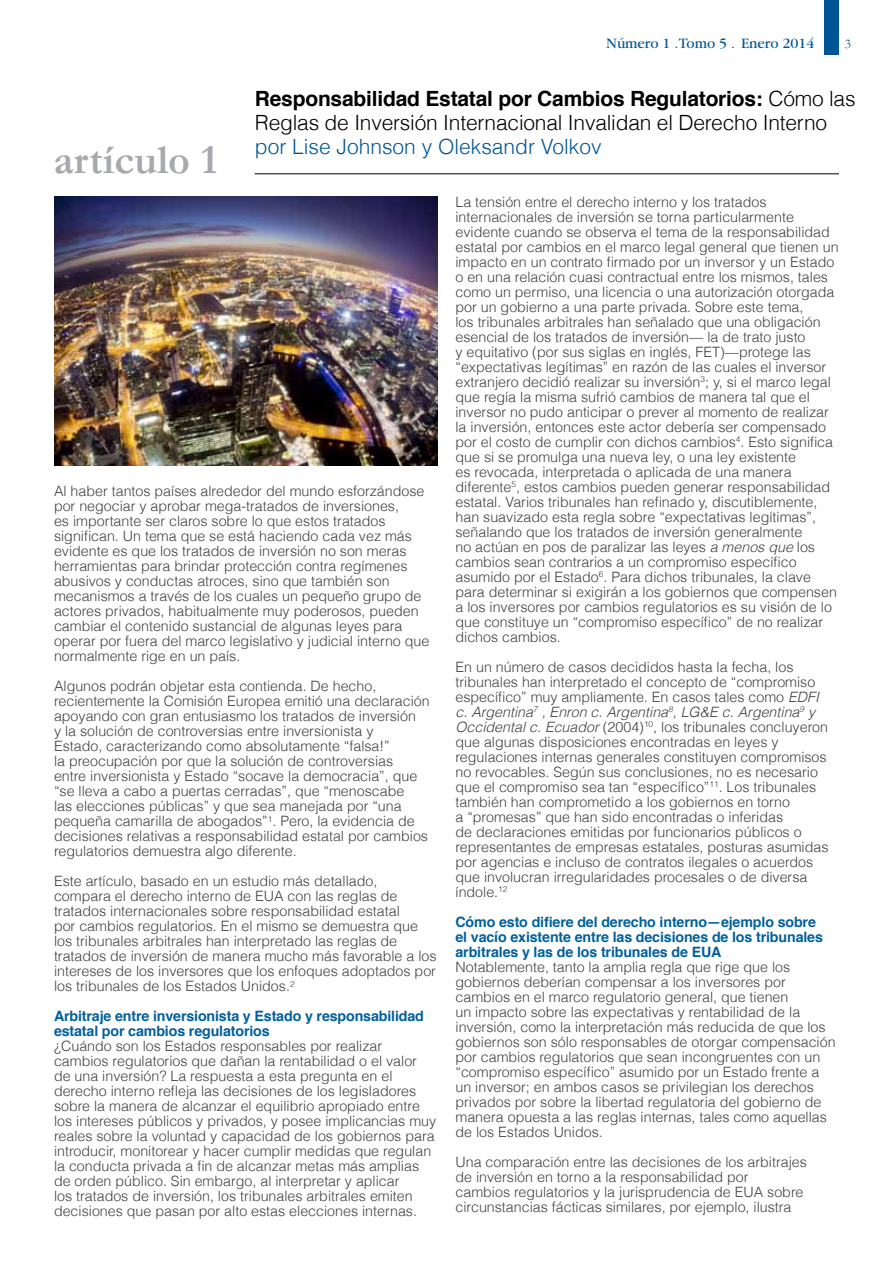
<style>
.page{position:relative;width:893px;height:1263px;background:#fff}
.page>*{position:absolute;margin:0;border:0;box-sizing:border-box;transform-origin:0 0}
.t1{font:700 42px "Garamond";color:#a7a9ac}
.t2{font:300 21px/24px "Helvetica";letter-spacing:-.01em;color:#000}
.t3{font:300 21px "Helvetica";color:#005695}
.t4{font:15px "Garamond";color:#005695}
.t5{font:300 14.25px/15px "Helvetica";color:#414042}
.t6{font:700 14.25px/15px "Helvetica";letter-spacing:-.01em;color:#00609d}
.t7{font:13.5px "Garamond";color:#00609d}
.s1{font-weight:700}
.s2{font-style:italic}
</style>
<div class="page">
<hr style="left:255px;top:174px;width:584px;height:1px;background:#000">
<div style="left:824px;top:0;width:14px;height:54px;background:#005695"></div>
<img style="left:54px;top:196px;width:383px;height:270px">
<h1 class="t1" style="left:54px;top:131px;width:165px">artículo 1</h1>
<p class="t4" style="left:606px;top:35px;width:210px">Número 1 .Tomo 5 . Enero 2014</p>
<p class="t7" style="left:845px;top:36px;width:8px">3</p>
<h2 class="t2" style="left:255px;top:85px;width:602px"><span class="s1">Responsabilidad Estatal por Cambios Regulatorios:</span> Cómo las<br>Reglas de Inversión Internacional Invalidan el Derecho Interno</h2>
<h2 class="t3" style="left:255px;top:129px;width:348px">por Lise Johnson y Oleksandr Volkov</h2>
<p class="t5" style="left:54px;top:483px;width:377px">Al haber tantos países alrededor del mundo esforzándose por negociar y aprobar mega-tratados de inversiones,<br>es importante ser claros sobre lo que estos tratados significan. Un tema que se está haciendo cada vez más evidente es que los tratados de inversión no son meras herramientas para brindar protección contra regímenes abusivos y conductas atroces, sino que también son mecanismos a través de los cuales un pequeño grupo de actores privados, habitualmente muy poderosos, pueden cambiar el contenido sustancial de algunas leyes para operar por fuera del marco legislativo y judicial interno que normalmente rige en un país.</p>
<p class="t5" style="left:54px;top:678px;width:377px">Algunos podrán objetar esta contienda. De hecho, recientemente la Comisión Europea emitió una declaración apoyando con gran entusiasmo los tratados de inversión<br>y la solución de controversias entre inversionista y<br>Estado, caracterizando como absolutamente “falsa!”<br>la preocupación por que la solución de controversias<br>entre inversionista y Estado “socave la democracia”, que “se lleva a cabo a puertas cerradas”, que “menoscabe<br>las elecciones públicas” y que sea manejada por “una pequeña camarilla de abogados”<sup>1</sup>. Pero, la evidencia de decisiones relativas a responsabilidad estatal por cambios regulatorios demuestra algo diferente.</p>
<p class="t5" style="left:54px;top:873px;width:384px">Este artículo, basado en un estudio más detallado, compara el derecho interno de EUA con las reglas de tratados internacionales sobre responsabilidad estatal<br>por cambios regulatorios. En el mismo se demuestra que los tribunales arbitrales han interpretado las reglas de tratados de inversión de manera mucho más favorable a los intereses de los inversores que los enfoques adoptados por los tribunales de los Estados Unidos.<sup>2</sup></p>
<p class="t6" style="left:54px;top:1009px;width:371px">Arbitraje entre inversionista y Estado y responsabilidad estatal por cambios regulatorios</p>
<p class="t5" style="left:54px;top:1038px;width:384px">¿Cuándo son los Estados responsables por realizar cambios regulatorios que dañan la rentabilidad o el valor de una inversión? La respuesta a esta pregunta en el derecho interno refleja las decisiones de los legisladores sobre la manera de alcanzar el equilibrio apropiado entre los intereses públicos y privados, y posee implicancias muy reales sobre la voluntad y capacidad de los gobiernos para introducir, monitorear y hacer cumplir medidas que regulan la conducta privada a fin de alcanzar metas más amplias de orden público. Sin embargo, al interpretar y aplicar<br>los tratados de inversión, los tribunales arbitrales emiten decisiones que pasan por alto estas elecciones internas.</p>
<p class="t5" style="left:455px;top:194px;width:385px">La tensión entre el derecho interno y los tratados internacionales de inversión se torna particularmente evidente cuando se observa el tema de la responsabilidad estatal por cambios en el marco legal general que tienen un impacto en un contrato firmado por un inversor y un Estado o en una relación cuasi contractual entre los mismos, tales como un permiso, una licencia o una autorización otorgada por un gobierno a una parte privada. Sobre este tema,<br>los tribunales arbitrales han señalado que una obligación esencial de los tratados de inversión— la de trato justo<br>y equitativo (por sus siglas en inglés, FET)—protege las “expectativas legítimas” en razón de las cuales el inversor extranjero decidió realizar su inversión<sup>3</sup>; y, si el marco legal que regía la misma sufrió cambios de manera tal que el inversor no pudo anticipar o prever al momento de realizar la inversión, entonces este actor debería ser compensado por el costo de cumplir con dichos cambios<sup>4</sup>. Esto significa que si se promulga una nueva ley, o una ley existente<br>es revocada, interpretada o aplicada de una manera diferente<sup>5</sup>, estos cambios pueden generar responsabilidad estatal. Varios tribunales han refinado y, discutiblemente, han suavizado esta regla sobre “expectativas legítimas”, señalando que los tratados de inversión generalmente<br>no actúan en pos de paralizar las leyes <span class="s2">a menos que</span> los cambios sean contrarios a un compromiso específico asumido por el Estado<sup>6</sup>. Para dichos tribunales, la clave para determinar si exigirán a los gobiernos que compensen a los inversores por cambios regulatorios es su visión de lo que constituye un “compromiso específico” de no realizar dichos cambios.</p>
<p class="t5" style="left:455px;top:659px;width:375px">En un número de casos decididos hasta la fecha, los tribunales han interpretado el concepto de “compromiso específico” muy ampliamente. En casos tales como <span class="s2">EDFI c. Argentina</span><sup>7</sup> <span class="s2">, Enron c. Argentina</span><sup>8</sup><span class="s2">, LG&amp;E c. Argentina</span><sup>9</sup> <span class="s2">y Occidental c. Ecuador</span> (2004)<sup>10</sup>, los tribunales concluyeron que algunas disposiciones encontradas en leyes y regulaciones internas generales constituyen compromisos no revocables. Según sus conclusiones, no es necesario que el compromiso sea tan “específico”<sup>11</sup>. Los tribunales también han comprometido a los gobiernos en torno<br>a “promesas” que han sido encontradas o inferidas<br>de declaraciones emitidas por funcionarios públicos o representantes de empresas estatales, posturas asumidas por agencias e incluso de contratos ilegales o acuerdos que involucran irregularidades procesales o de diversa índole.<sup>12</sup></p>
<p class="t6" style="left:455px;top:914px;width:369px">Cómo esto difiere del derecho interno—ejemplo sobre el vacío existente entre las decisiones de los tribunales arbitrales y las de los tribunales de EUA</p>
<p class="t5" style="left:455px;top:959px;width:382px">Notablemente, tanto la amplia regla que rige que los gobiernos deberían compensar a los inversores por cambios en el marco regulatorio general, que tienen<br>un impacto sobre las expectativas y rentabilidad de la inversión, como la interpretación más reducida de que los gobiernos son sólo responsables de otorgar compensación por cambios regulatorios que sean incongruentes con un “compromiso específico” asumido por un Estado frente a un inversor; en ambos casos se privilegian los derechos privados por sobre la libertad regulatoria del gobierno de manera opuesta a las reglas internas, tales como aquellas de los Estados Unidos.</p>
<p class="t5" style="left:455px;top:1154px;width:353px">Una comparación entre las decisiones de los arbitrajes de inversión en torno a la responsabilidad por<br>cambios regulatorios y la jurisprudencia de EUA sobre circunstancias fácticas similares, por ejemplo, ilustra</p>
</div>
